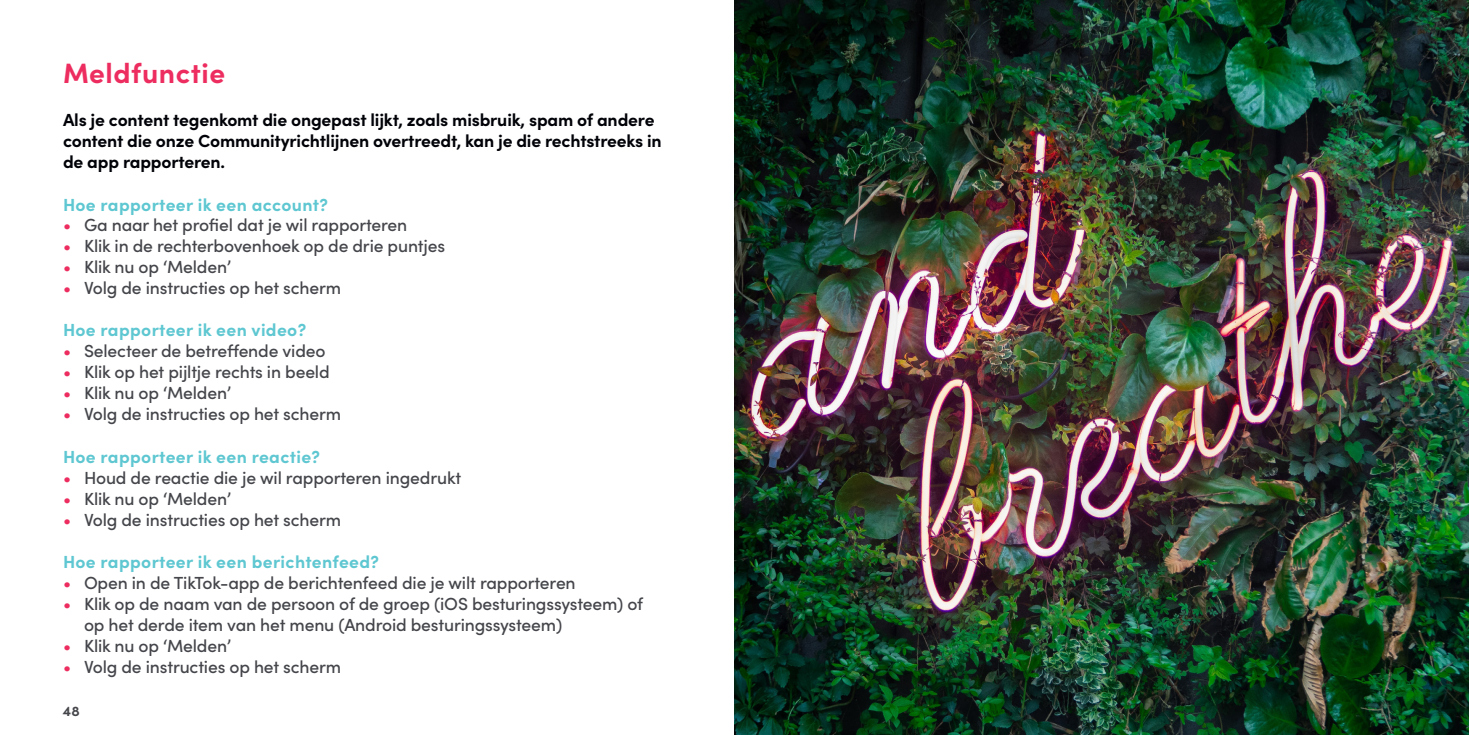
<style>
.page{position:relative;width:1469px;height:735px;background:#fff}
.page>*{position:absolute;margin:0;border:0;box-sizing:border-box;transform-origin:0 0}
.Sub_heading_geel_vla{font:700 28px "Sofia Pro";letter-spacing:.02em;color:#ed2d5f}
.t1{font:500 17.5px/21px "Sofia Pro";letter-spacing:-.01em;color:#45464b}
.t2{font:700 17.5px/21px "Sofia Pro";letter-spacing:-.01em;color:#000208}
.t3{font:700 17.5px "Sofia Pro";letter-spacing:.02em;color:#5ec7d1}
.t4{font:700 14px "Sofia Pro";color:#45464b}
.s1{color:#ed2d5f}
</style>
<div class="page">
<img style="left:734px;top:0;width:734px;height:734px">
<p class="Sub_heading_geel_vla" style="left:63px;top:52px;width:164px">Meldfunctie</p>
<p class="t2" style="left:63px;top:108px;width:600px">Als je content tegenkomt die ongepast lijkt, zoals misbruik, spam of andere content die onze Communityrichtlijnen overtreedt, kan je die rechtstreeks in de app rapporteren.</p>
<p class="t3" style="left:63px;top:191px;width:266px">Hoe rapporteer ik een account?</p>
<p class="t1" style="left:63px;top:213px;width:346px"><span class="s1">•</span> Ga naar het profiel dat je wil rapporteren</p>
<p class="t1" style="left:63px;top:234px;width:383px"><span class="s1">•</span> Klik in de rechterbovenhoek op de drie puntjes</p>
<p class="t1" style="left:63px;top:255px;width:169px"><span class="s1">•</span> Klik nu op ‘Melden’</p>
<p class="t1" style="left:63px;top:276px;width:280px"><span class="s1">•</span> Volg de instructies op het scherm</p>
<p class="t3" style="left:63px;top:316px;width:245px">Hoe rapporteer ik een video?</p>
<p class="t1" style="left:63px;top:339px;width:264px"><span class="s1">•</span> Selecteer de betreffende video</p>
<p class="t1" style="left:63px;top:360px;width:268px"><span class="s1">•</span> Klik op het pijltje rechts in beeld</p>
<p class="t1" style="left:63px;top:381px;width:169px"><span class="s1">•</span> Klik nu op ‘Melden’</p>
<p class="t1" style="left:63px;top:402px;width:280px"><span class="s1">•</span> Volg de instructies op het scherm</p>
<p class="t3" style="left:63px;top:443px;width:259px">Hoe rapporteer ik een reactie?</p>
<p class="t1" style="left:63px;top:465px;width:400px"><span class="s1">•</span> Houd de reactie die je wil rapporteren ingedrukt</p>
<p class="t1" style="left:63px;top:486px;width:169px"><span class="s1">•</span> Klik nu op ‘Melden’</p>
<p class="t1" style="left:63px;top:507px;width:280px"><span class="s1">•</span> Volg de instructies op het scherm</p>
<p class="t3" style="left:63px;top:548px;width:318px">Hoe rapporteer ik een berichtenfeed?</p>
<p class="t1" style="left:63px;top:570px;width:514px"><span class="s1">•</span> Open in de TikTok-app de berichtenfeed die je wilt rapporteren</p>
<p class="t1" style="left:84px;top:591px;width:560px;text-indent:-21px"><span class="s1">•</span> Klik op de naam van de persoon of de groep (iOS besturingssysteem) of op het derde item van het menu (Android besturingssysteem)</p>
<p class="t1" style="left:63px;top:633px;width:169px"><span class="s1">•</span> Klik nu op ‘Melden’</p>
<p class="t1" style="left:63px;top:654px;width:280px"><span class="s1">•</span> Volg de instructies op het scherm</p>
<p class="t4" style="left:63px;top:699px;width:18px">48</p>
</div>
